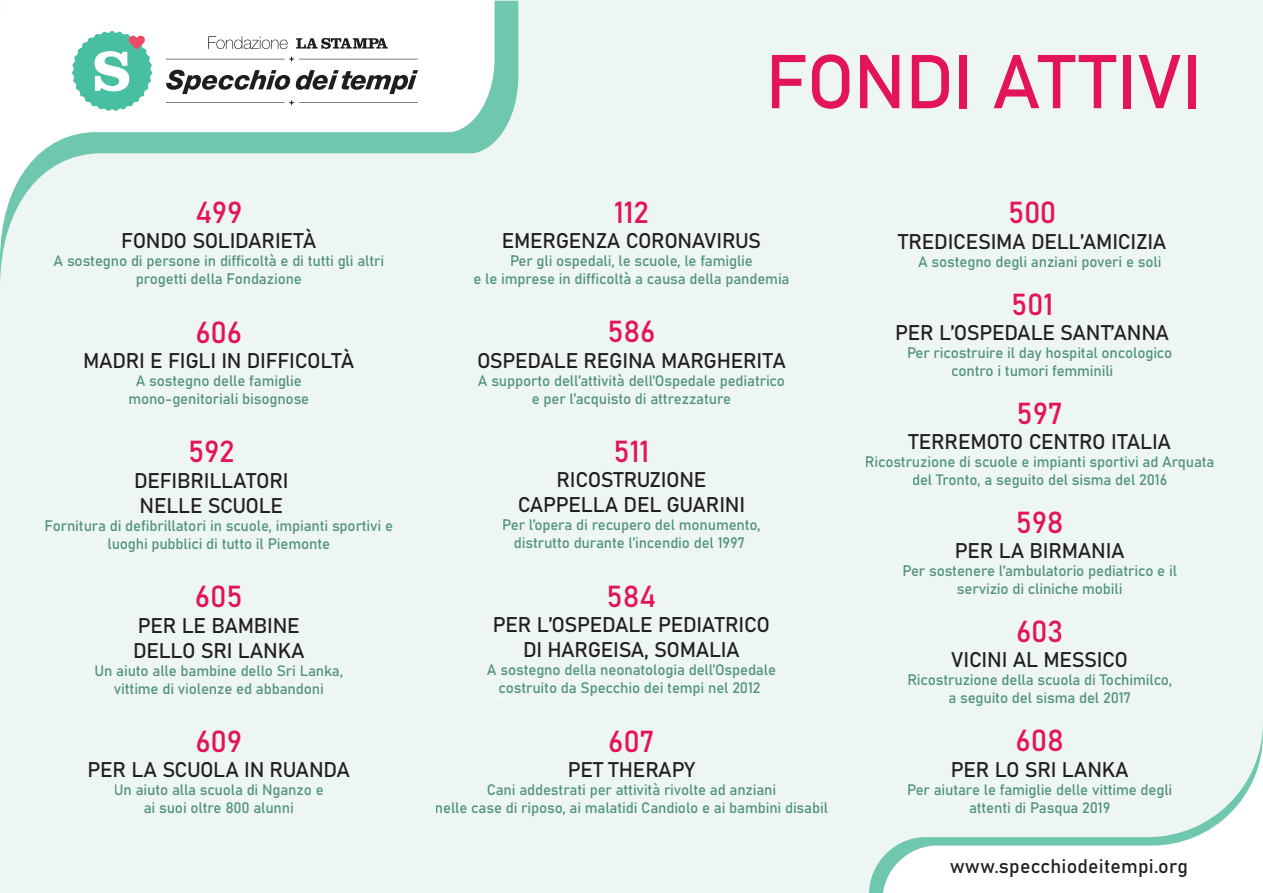
<style>
.page{position:relative;width:1263px;height:893px;background:#edf6f3}
.page>*{position:absolute;margin:0;border:0;box-sizing:border-box;transform-origin:0 0}
.t1{font:75px "Bahnschrift";letter-spacing:-.01em;color:#e31459}
.t2{font:30px "Bahnschrift";letter-spacing:-.01em;color:#e31459}
.t3{font:21px/25.2px "Bahnschrift";letter-spacing:-.01em;color:#231f20}
.t4{font:19.5px "Bahnschrift";letter-spacing:.01em;color:#231f20}
.t5{font:15px/18px "Bahnschrift";letter-spacing:-.01em;color:#52937a;text-align:center}
</style>
<div class="page">
<svg style="left:0;top:1px;width:518px;height:287px;background:#d4ece5"></svg>
<svg style="left:0;top:0;width:494px;height:261px"></svg>
<div style="left:869px;top:722px;width:394px;height:171px;background:#edf6f3"></div>
<svg style="left:882px;top:734px;width:381px;height:159px;fill:#edf6f3"></svg>
<div style="left:918px;top:256px;width:242px;height:14px;background:#edf6f3"></div>
<div style="left:908px;top:347px;width:263px;height:14px;background:#edf6f3"></div>
<div style="left:952px;top:365px;width:160px;height:11px;background:#edf6f3"></div>
<div style="left:866px;top:456px;width:348px;height:14px;background:#edf6f3"></div>
<div style="left:913px;top:474px;width:253px;height:14px;background:#edf6f3"></div>
<div style="left:904px;top:566px;width:272px;height:13px;background:#edf6f3"></div>
<div style="left:957px;top:584px;width:164px;height:10px;background:#edf6f3"></div>
<div style="left:909px;top:675px;width:262px;height:13px;background:#edf6f3"></div>
<div style="left:949px;top:693px;width:181px;height:13px;background:#edf6f3"></div>
<div style="left:908px;top:784px;width:263px;height:14px;background:#edf6f3"></div>
<div style="left:970px;top:802px;width:139px;height:14px;background:#edf6f3"></div>
<div style="left:54px;top:254px;width:330px;height:15px;background:#edf6f3"></div>
<div style="left:137px;top:274px;width:165px;height:13px;background:#edf6f3"></div>
<div style="left:136px;top:375px;width:165px;height:14px;background:#edf6f3"></div>
<div style="left:129px;top:393px;width:179px;height:14px;background:#edf6f3"></div>
<div style="left:46px;top:520px;width:347px;height:14px;background:#edf6f3"></div>
<div style="left:109px;top:538px;width:220px;height:14px;background:#edf6f3"></div>
<div style="left:96px;top:665px;width:246px;height:13px;background:#edf6f3"></div>
<div style="left:114px;top:683px;width:209px;height:11px;background:#edf6f3"></div>
<div style="left:115px;top:785px;width:208px;height:13px;background:#edf6f3"></div>
<div style="left:145px;top:803px;width:148px;height:10px;background:#edf6f3"></div>
<div style="left:511px;top:255px;width:241px;height:14px;background:#edf6f3"></div>
<div style="left:474px;top:271px;width:314px;height:16px;background:#edf6f3"></div>
<div style="left:478px;top:373px;width:306px;height:16px;background:#edf6f3"></div>
<div style="left:533px;top:393px;width:197px;height:14px;background:#edf6f3"></div>
<div style="left:504px;top:520px;width:256px;height:13px;background:#edf6f3"></div>
<div style="left:515px;top:538px;width:230px;height:10px;background:#edf6f3"></div>
<div style="left:487px;top:665px;width:288px;height:13px;background:#edf6f3"></div>
<div style="left:499px;top:682px;width:261px;height:14px;background:#edf6f3"></div>
<div style="left:488px;top:783px;width:287px;height:15px;background:#edf6f3"></div>
<div style="left:436px;top:802px;width:391px;height:14px;background:#edf6f3"></div>
<svg style="left:72px;top:31px;width:80px;height:80px"></svg>
<svg style="left:208px;top:36px;width:80px;height:13px"></svg>
<svg style="left:296px;top:38px;width:92px;height:11px"></svg>
<hr style="left:299px;top:59px;width:119px;height:1px;background:#201d1e">
<hr style="left:166px;top:59px;width:119px;height:1px;background:#201d1e">
<svg style="left:289px;top:56px;width:5px;height:6px"></svg>
<hr style="left:299px;top:102px;width:119px;height:1px;background:#201d1e">
<hr style="left:166px;top:102px;width:119px;height:1px;background:#201d1e">
<svg style="left:289px;top:100px;width:5px;height:5px"></svg>
<svg style="left:166px;top:70px;width:252px;height:24px"></svg>
<h2 class="t2" style="left:195px;top:193px;width:49px">499</h2>
<h3 class="t3" style="left:121px;top:228px;width:197px">FONDO SOLIDARIETÀ</h3>
<p class="t5" style="left:54px;top:252px;width:332px">A sostegno di persone in difficoltà e di tutti gli altri progetti della Fondazione</p>
<h2 class="t2" style="left:195px;top:313px;width:48px">606</h2>
<h3 class="t3" style="left:83px;top:348px;width:273px">MADRI E FIGLI IN DIFFICOLTÀ</h3>
<p class="t5" style="left:128px;top:372px;width:182px">A sostegno delle famiglie mono-genitoriali bisognose</p>
<h2 class="t2" style="left:188px;top:433px;width:48px">592</h2>
<h3 class="t3" style="left:134px;top:467px;width:156px">DEFIBRILLATORI<br>NELLE SCUOLE</h3>
<p class="t5" style="left:45px;top:516px;width:350px">Fornitura di defibrillatori in scuole, impianti sportivi e luoghi pubblici di tutto il Piemonte</p>
<h2 class="t2" style="left:195px;top:578px;width:49px">605</h2>
<h3 class="t3" style="left:133px;top:612px;width:173px">PER LE BAMBINE<br>DELLO SRI LANKA</h3>
<p class="t5" style="left:94px;top:661px;width:250px">Un aiuto alle bambine dello Sri Lanka, vittime di violenze ed abbandoni</p>
<h2 class="t2" style="left:195px;top:723px;width:48px">609</h2>
<h3 class="t3" style="left:88px;top:757px;width:264px">PER LA SCUOLA IN RUANDA</h3>
<p class="t5" style="left:114px;top:781px;width:211px">Un aiuto alla scuola di Nganzo e ai suoi oltre 800 alunni</p>
<h1 class="t1" style="left:765px;top:34px;width:438px">FONDI ATTIVI</h1>
<h2 class="t2" style="left:614px;top:193px;width:36px">112</h2>
<h3 class="t3" style="left:502px;top:228px;width:261px">EMERGENZA CORONAVIRUS</h3>
<p class="t5" style="left:473px;top:251px;width:318px">Per gli ospedali, le scuole, le famiglie<br>e le imprese in difficoltà a causa della pandemia</p>
<h2 class="t2" style="left:607px;top:313px;width:49px">586</h2>
<h3 class="t3" style="left:477px;top:347px;width:310px">OSPEDALE REGINA MARGHERITA</h3>
<p class="t5" style="left:478px;top:371px;width:309px">A supporto dell’attività dell’Ospedale pediatrico e per l’acquisto di attrezzature</p>
<h2 class="t2" style="left:614px;top:432px;width:37px">511</h2>
<h3 class="t3" style="left:518px;top:467px;width:229px;text-align:center">RICOSTRUZIONE<br>CAPPELLA DEL GUARINI</h3>
<p class="t5" style="left:502px;top:516px;width:260px">Per l’opera di recupero del monumento, distrutto durante l’incendio del 1997</p>
<h2 class="t2" style="left:607px;top:577px;width:51px">584</h2>
<h3 class="t3" style="left:493px;top:612px;width:279px;text-align:center">PER L’OSPEDALE PEDIATRICO<br>DI HARGEISA, SOMALIA</h3>
<p class="t5" style="left:487px;top:661px;width:291px">A sostegno della neonatologia dell’Ospedale costruito da Specchio dei tempi nel 2012</p>
<h2 class="t2" style="left:608px;top:722px;width:48px">607</h2>
<h3 class="t3" style="left:568px;top:757px;width:129px">PET THERAPY</h3>
<p class="t5" style="left:435px;top:781px;width:395px">Cani addestrati per attività rivolte ad anziani<br>nelle case di riposo, ai malatidi Candiolo e ai bambini disabil</p>
<h2 class="t2" style="left:1008px;top:194px;width:50px">500</h2>
<h3 class="t3" style="left:898px;top:229px;width:270px">TREDICESIMA DELL’AMICIZIA</h3>
<p class="t5" style="left:918px;top:252px;width:245px">A sostegno degli anziani poveri e soli</p>
<h2 class="t2" style="left:1011px;top:285px;width:44px">501</h2>
<h3 class="t3" style="left:895px;top:320px;width:275px">PER L’OSPEDALE SANT’ANNA</h3>
<p class="t5" style="left:951px;top:343px;width:223px;text-align:left;text-indent:-44px">Per ricostruire il day hospital oncologico contro i tumori femminili</p>
<h2 class="t2" style="left:1017px;top:394px;width:48px">597</h2>
<h3 class="t3" style="left:908px;top:429px;width:264px">TERREMOTO CENTRO ITALIA</h3>
<p class="t5" style="left:865px;top:453px;width:351px">Ricostruzione di scuole e impianti sportivi ad Arquata del Tronto, a seguito del sisma del 2016</p>
<h2 class="t2" style="left:1016px;top:503px;width:49px">598</h2>
<h3 class="t3" style="left:955px;top:538px;width:171px">PER LA BIRMANIA</h3>
<p class="t5" style="left:902px;top:562px;width:276px">Per sostenere l’ambulatorio pediatrico e il servizio di cliniche mobili</p>
<h2 class="t2" style="left:1016px;top:613px;width:49px">603</h2>
<h3 class="t3" style="left:951px;top:647px;width:178px">VICINI AL MESSICO</h3>
<p class="t5" style="left:907px;top:671px;width:266px">Ricostruzione della scuola di Tochimilco, a seguito del sisma del 2017</p>
<h2 class="t2" style="left:1016px;top:722px;width:50px">608</h2>
<h3 class="t3" style="left:951px;top:757px;width:179px">PER LO SRI LANKA</h3>
<p class="t5" style="left:907px;top:780px;width:267px">Per aiutare le famiglie delle vittime degli attenti di Pasqua 2019</p>
<h3 class="t4" style="left:950px;top:854px;width:240px">www.specchiodeitempi.org</h3>
</div>
